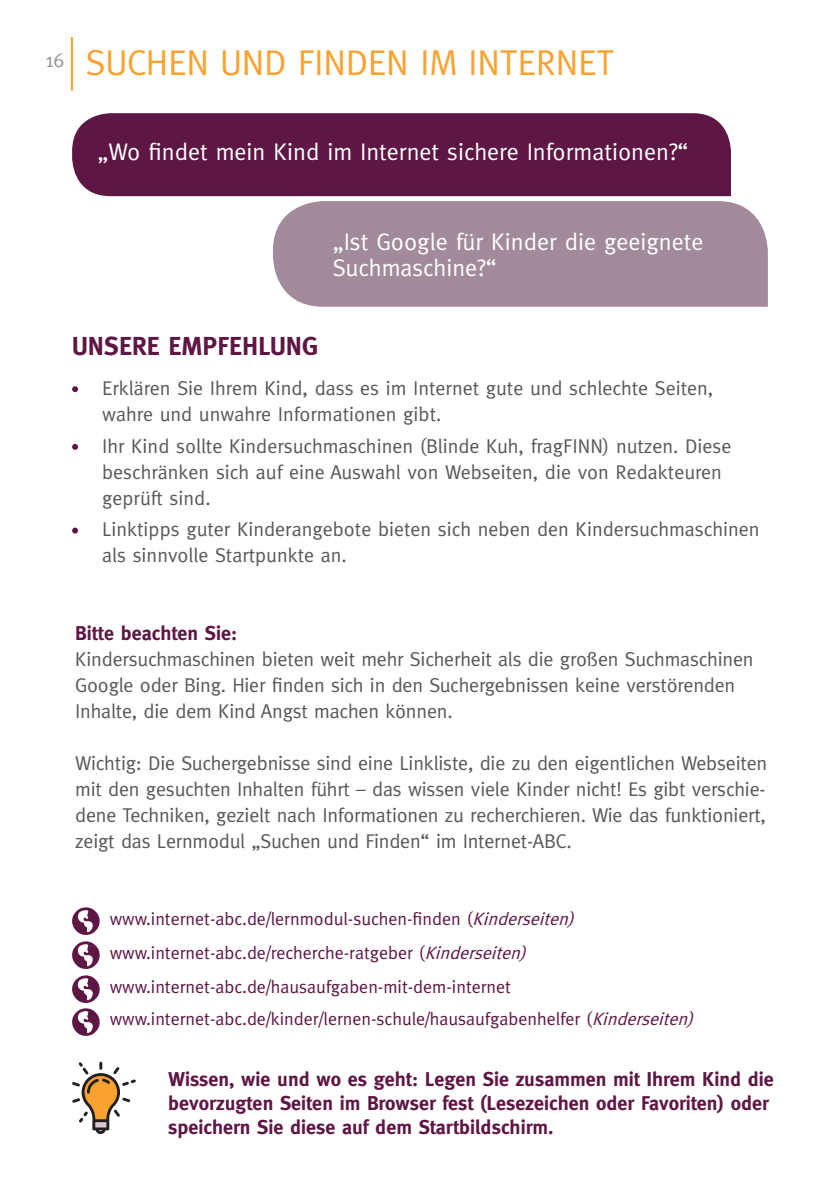
<style>
.page{position:relative;width:840px;height:1191px;background:#fff}
.page>*{position:absolute;margin:0;border:0;box-sizing:border-box;transform-origin:0 0}
.t1{font:36px "Meta";letter-spacing:-.01em;color:#f9a230}
.t2{font:700 26px "Meta";color:#5e1645}
.t3{font:24px/26px "Meta";color:#fff}
.t4{font:20px/26px "Meta";color:#57585a}
.t5{font:700 20px/24px "Meta";color:#5e1645}
.t6{font:18px/34px "Meta";color:#5e1645}
.s1{font-style:italic}
</style>
<div class="page">
<div style="left:273px;top:201px;width:494px;height:106px;background:#a28a9b"></div>
<div style="left:72px;top:113px;width:658px;height:83px;background:#5e1645"></div>
<svg style="left:72px;top:386px;width:6px;height:6px"></svg>
<svg style="left:72px;top:444px;width:6px;height:6px"></svg>
<svg style="left:72px;top:527px;width:6px;height:6px"></svg>
<hr style="left:71px;top:37px;width:2px;height:54px;background:#f9a230">
<svg style="left:72px;top:1061px;width:64px;height:73px"></svg>
<svg style="left:72px;top:907px;width:28px;height:28px"></svg>
<svg style="left:72px;top:941px;width:28px;height:28px"></svg>
<svg style="left:72px;top:975px;width:28px;height:61px"></svg>
<h1 class="t1" style="left:45px;top:42px;width:570px"><sup>16</sup> SUCHEN UND FINDEN IM INTERNET</h1>
<p class="t3" style="left:97px;top:138px;width:592px">„Wo findet mein Kind im Internet sichere Informationen?“</p>
<p class="t3" style="left:333px;top:229px;width:372px">„Ist Google für Kinder die geeignete<br>Suchmaschine?“</p>
<h2 class="t2" style="left:72px;top:331px;width:247px">UNSERE EMPFEHLUNG</h2>
<p class="t4" style="left:102px;top:375px;width:612px">Erklären Sie Ihrem Kind, dass es im Internet gute und schlechte Seiten, wahre und unwahre Informationen gibt.</p>
<p class="t4" style="left:102px;top:432px;width:630px">Ihr Kind sollte Kindersuchmaschinen (Blinde Kuh, fragFINN) nutzen. Diese beschränken sich auf eine Auswahl von Webseiten, die von Redakteuren geprüft sind.</p>
<p class="t4" style="left:102px;top:516px;width:658px">Linktipps guter Kinderangebote bieten sich neben den Kindersuchmaschinen als sinnvolle Startpunkte an.</p>
<p class="t5" style="left:75px;top:621px;width:163px">Bitte beachten Sie:</p>
<p class="t4" style="left:75px;top:645px;width:679px">Kindersuchmaschinen bieten weit mehr Sicherheit als die großen Suchmaschinen<br>Google oder Bing. Hier finden sich in den Suchergebnissen keine verstörenden<br>Inhalte, die dem Kind Angst machen können.</p>
<p class="t4" style="left:75px;top:749px;width:693px;text-align:justify">Wichtig: Die Suchergebnisse sind eine Linkliste, die zu den eigentlichen Webseiten mit den gesuchten Inhalten führt – das wissen viele Kinder nicht! Es gibt verschie&shy;dene Techniken, gezielt nach Informationen zu recherchieren. Wie das funktioniert, zeigt das Lernmodul „Suchen und Finden“ im Internet-ABC.</p>
<p class="t6" style="left:110px;top:901px;width:465px">www.internet-abc.de/lernmodul-suchen-finden (<span class="s1">Kinderseiten) </span>www.internet-abc.de/recherche-ratgeber (<span class="s1">Kinderseiten) </span>www.internet-abc.de/hausaufgaben-mit-dem-internet</p>
<p class="t6" style="left:110px;top:1001px;width:584px">www.internet-abc.de/kinder/lernen-schule/hausaufgabenhelfer (<span class="s1">Kinderseiten)</span></p>
<p class="t5" style="left:168px;top:1067px;width:607px">Wissen, wie und wo es geht: Legen Sie zusammen mit Ihrem Kind die bevorzugten Seiten im Browser fest (Lesezeichen oder Favoriten) oder speichern Sie diese auf dem Startbildschirm.</p>
</div>
